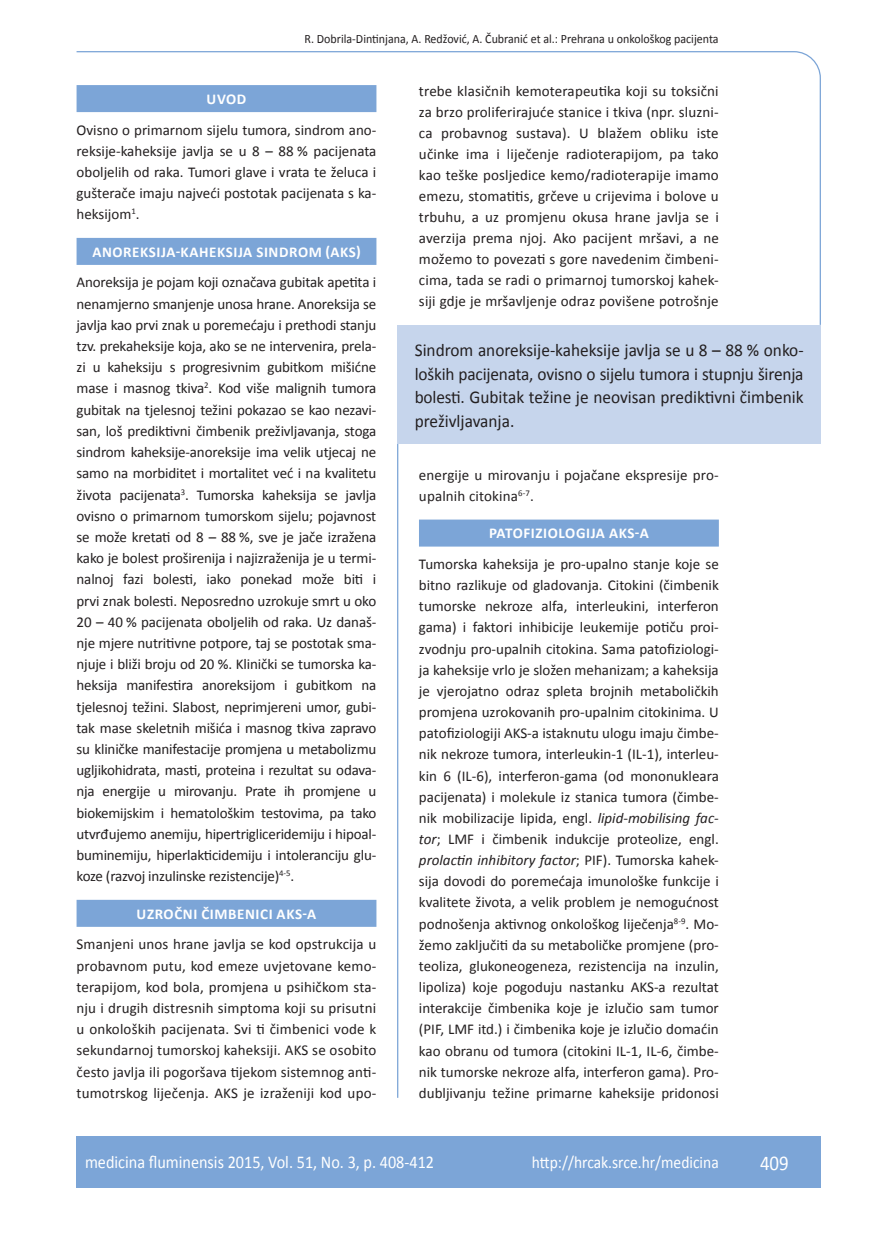
<style>
.page{position:relative;width:872px;height:1234px;background:#fff}
.page>*{position:absolute;margin:0;border:0;box-sizing:border-box;transform-origin:0 0}
.t1{font:21px "Calibri";color:#fff;scale:.9 1}
.t2{font:18px/23.5px "Calibri";color:#231f20;text-align:justify;scale:.96 1}
.t3{font:18px "Calibri";color:#fff;scale:.9 1}
.t4{font:17.25px "Calibri";color:#fff;scale:.9 1}
.t5{font:15px/21.1px "Calibri";color:#231f20;text-align:justify}
.t6{font:700 15px "Calibri";letter-spacing:.04em;color:#fff}
.t7{font:12.75px "Calibri";color:#231f20;scale:.94 1}
.s1{font-style:italic}
</style>
<div class="page">
<svg style="left:76px;top:51px;width:745px;height:275px"></svg>
<hr style="left:397px;top:444px;width:1px;height:653px;background:#7ca5d7">
<div style="left:77px;top:1135px;width:744px;height:51px;background:#7ca5d7"></div>
<div style="left:77px;top:85px;width:299px;height:27px;background:#7ca5d7"></div>
<div style="left:77px;top:238px;width:299px;height:27px;background:#7ca5d7"></div>
<div style="left:77px;top:899px;width:299px;height:27px;background:#7ca5d7"></div>
<div style="left:398px;top:325px;width:422px;height:119px;background:#c6d5ec"></div>
<div style="left:419px;top:519px;width:300px;height:27px;background:#7ca5d7"></div>
<p class="t7" style="left:304px;top:30px;width:442px">R. Dobrila-Dintinjana, A. Redžović, A. Čubranić et al.: Prehrana u onkološkog pacijenta</p>
<p class="t6" style="left:207px;top:90px;width:41px">UVOD</p>
<p class="t5" style="left:77px;top:118px;width:301px">Ovisno o primarnom sijelu tumora, sindrom ano&shy;reksije-kaheksije javlja se u 8 – 88 % pacijenata oboljelih od raka. Tumori glave i vrata te želuca i gušterače imaju najveći postotak pacijenata s ka&shy;heksijom<sup>1</sup>.</p>
<p class="t6" style="left:92px;top:242px;width:270px">ANOREKSIJA-KAHEKSIJA SINDROM (AKS)</p>
<p class="t5" style="left:77px;top:271px;width:301px">Anoreksija je pojam koji označava gubitak apetita i nenamjerno smanjenje unosa hrane. Anoreksija se javlja kao prvi znak u poremećaju i prethodi stanju tzv. prekaheksije koja, ako se ne intervenira, prela&shy;zi u kaheksiju s progresivnim gubitkom mišićne mase i masnog tkiva<sup>2</sup>. Kod više malignih tumora gubitak na tjelesnoj težini pokazao se kao nezavi&shy;san, loš prediktivni čimbenik preživljavanja, stoga sindrom kaheksije-anoreksije ima velik utjecaj ne samo na morbiditet i mortalitet već i na kvalitetu života pacijenata<sup>3</sup>. Tumorska kaheksija se javlja ovisno o primarnom tumorskom sijelu; pojavnost se može kretati od 8 – 88 %, sve je jače izražena kako je bolest proširenija i najizraženija je u termi&shy;nalnoj fazi bolesti, iako ponekad može biti i prvi znak bolesti. Neposredno uzrokuje smrt u oko 20 – 40 % pacijenata oboljelih od raka. Uz današ&shy;nje mjere nutritivne potpore, taj se postotak sma&shy;njuje i bliži broju od 20 %. Klinički se tumorska ka&shy;heksija manifestira anoreksijom i gubitkom na tjelesnoj težini. Slabost, neprimjereni umor, gubi&shy;tak mase skeletnih mišića i masnog tkiva zapravo su kliničke manifestacije promjena u metabolizmu ugljikohidrata, masti, proteina i rezultat su odava&shy;nja energije u mirovanju. Prate ih promjene u biokemijskim i hematološkim testovima, pa tako utvrđujemo anemiju, hipertrigliceridemiju i hipoal&shy;buminemiju, hiperlakticidemiju i intoleranciju glu&shy;koze (razvoj inzulinske rezistencije)<sup>4-5</sup>.</p>
<p class="t6" style="left:137px;top:904px;width:181px">UZROČNI ČIMBENICI AKS-A</p>
<p class="t5" style="left:77px;top:932px;width:301px">Smanjeni unos hrane javlja se kod opstrukcija u probavnom putu, kod emeze uvjetovane kemo&shy;terapijom, kod bola, promjena u psihičkom sta&shy;nju i drugih distresnih simptoma koji su prisutni u onkoloških pacijenata. Svi ti čimbenici vode k sekundarnoj tumorskoj kaheksiji. AKS se osobito često javlja ili pogoršava tijekom sistemnog anti&shy;tumotrskog liječenja. AKS je izraženiji kod upo-</p>
<p class="t5" style="left:419px;top:80px;width:301px">trebe klasičnih kemoterapeutika koji su toksični za brzo proliferirajuće stanice i tkiva (npr. sluzni&shy;ca probavnog sustava). U blažem obliku iste učinke ima i liječenje radioterapijom, pa tako kao teške posljedice kemo/radioterapije imamo emezu, stomatitis, grčeve u crijevima i bolove u trbuhu, a uz promjenu okusa hrane javlja se i averzija prema njoj. Ako pacijent mršavi, a ne možemo to povezati s gore navedenim čimbeni&shy;cima, tada se radi o primarnoj tumorskoj kahek&shy;siji gdje je mršavljenje odraz povišene potrošnje</p>
<p class="t2" style="left:415px;top:337px;width:407px">Sindrom anoreksije-kaheksije javlja se u 8 – 88 % onko&shy;loških pacijenata, ovisno o sijelu tumora i stupnju širenja bolesti. Gubitak težine je neovisan prediktivni čimbenik preživljavanja.</p>
<p class="t5" style="left:419px;top:463px;width:301px">energije u mirovanju i pojačane ekspresije pro&shy;upalnih citokina<sup>6-7</sup>.</p>
<p class="t6" style="left:489px;top:524px;width:161px">PATOFIZIOLOGIJA AKS-A</p>
<p class="t5" style="left:419px;top:552px;width:301px">Tumorska kaheksija je pro-upalno stanje koje se bitno razlikuje od gladovanja. Citokini (čimbenik tumorske nekroze alfa, interleukini, interferon gama) i faktori inhibicije leukemije potiču proi&shy;zvodnju pro-upalnih citokina. Sama patofiziologi&shy;ja kaheksije vrlo je složen mehanizam; a kaheksija je vjerojatno odraz spleta brojnih metaboličkih promjena uzrokovanih pro-upalnim citokinima. U patofiziologiji AKS-a istaknutu ulogu imaju čimbe&shy;nik nekroze tumora, interleukin-1 (IL-1), interleu&shy;kin 6 (IL-6), interferon-gama (od mononukleara pacijenata) i molekule iz stanica tumora (čimbe&shy;nik mobilizacije lipida, engl. <span class="s1">lipid-mobilising fac&shy;tor</span>; LMF i čimbenik indukcije proteolize, engl. <span class="s1">prolactin inhibitory factor</span>; PIF). Tumorska kahek&shy;sija dovodi do poremećaja imunološke funkcije i kvalitete života, a velik problem je nemogućnost podnošenja aktivnog onkološkog liječenja<sup>8-9</sup>. Mo&shy;žemo zaključiti da su metaboličke promjene (pro&shy;teoliza, glukoneogeneza, rezistencija na inzulin, lipoliza) koje pogoduju nastanku AKS-a rezultat interakcije čimbenika koje je izlučio sam tumor (PIF, LMF itd.) i čimbenika koje je izlučio domaćin kao obranu od tumora (citokini IL-1, IL-6, čimbe&shy;nik tumorske nekroze alfa, interferon gama). Pro&shy;dubljivanju težine primarne kaheksije pridonosi</p>
<p class="t3" style="left:85px;top:1150px;width:389px">medicina fluminensis 2015, Vol. 51, No. 3, p. 408-412</p>
<p class="t4" style="left:532px;top:1151px;width:209px">http://hrcak.srce.hr/medicina</p>
<h1 class="t1" style="left:760px;top:1149px;width:33px">409</h1>
</div>
